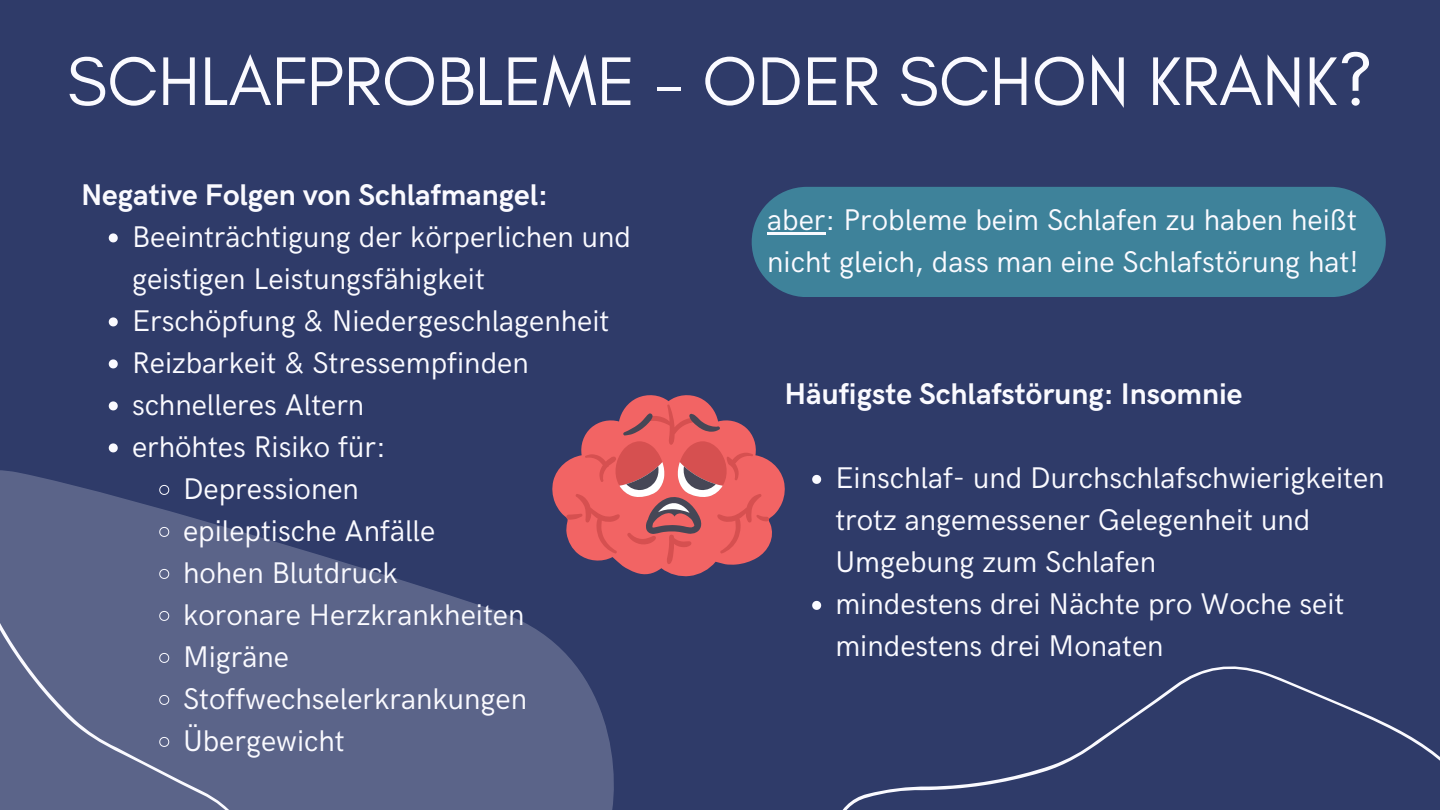
<style>
.page{position:relative;width:1440px;height:810px;background:#2f3b69}
.page>*{position:absolute;margin:0;border:0;box-sizing:border-box;transform-origin:0 0}
.t1{font:70px "Glacial Indifference";color:#fafaff}
.t2{font:30px/42px "HK Grotesk";color:#fafaff}
.t3{font:700 30px "HK Grotesk";color:#fafaff}
</style>
<div class="page">
<svg style="left:720px;top:420px;width:65px;height:145px"></svg>
<div style="left:752px;top:187px;width:634px;height:110px;background:#3e829a;border-radius:55px"></div>
<hr style="left:767px;top:232px;width:59px;height:3px;background:#fafaff">
<svg style="left:812px;top:475px;width:9px;height:9px"></svg>
<svg style="left:812px;top:600px;width:628px;height:210px"></svg>
<img style="left:0;top:233px;width:720px;height:577px">
<p class="t1" style="left:67px;top:39px;width:1308px">SCHLAFPROBLEME - ODER SCHON KRANK?</p>
<p class="t3" style="left:81px;top:178px;width:469px">Negative Folgen von Schlafmangel:</p>
<p class="t2" style="left:132px;top:217px;width:500px">Beeinträchtigung der körperlichen und geistigen Leistungsfähigkeit</p>
<p class="t2" style="left:132px;top:301px;width:479px">Erschöpfung &amp; Niedergeschlagenheit</p>
<p class="t2" style="left:132px;top:343px;width:398px">Reizbarkeit &amp; Stressempfinden</p>
<p class="t2" style="left:132px;top:385px;width:234px">schnelleres Altern</p>
<p class="t2" style="left:132px;top:427px;width:255px">erhöhtes Risiko für:</p>
<p class="t2" style="left:183px;top:469px;width:177px">Depressionen</p>
<p class="t2" style="left:183px;top:511px;width:254px">epileptische Anfälle</p>
<p class="t2" style="left:183px;top:553px;width:216px">hohen Blutdruck</p>
<p class="t2" style="left:183px;top:595px;width:343px">koronare Herzkrankheiten</p>
<p class="t2" style="left:183px;top:637px;width:108px">Migräne</p>
<p class="t2" style="left:183px;top:679px;width:346px">Stoffwechselerkrankungen</p>
<p class="t2" style="left:183px;top:721px;width:163px">Übergewicht</p>
<p class="t2" style="left:767px;top:200px;width:593px">aber: Probleme beim Schlafen zu haben heißt nicht gleich, dass man eine Schlafstörung hat!</p>
<p class="t3" style="left:784px;top:377px;width:460px">Häufigste Schlafstörung: Insomnie</p>
<p class="t2" style="left:835px;top:458px;width:551px">Einschlaf- und Durchschlafschwierigkeiten trotz angemessener Gelegenheit und<br>Umgebung zum Schlafen</p>
<p class="t2" style="left:835px;top:584px;width:510px">mindestens drei Nächte pro Woche seit mindestens drei Monaten</p>
</div>
